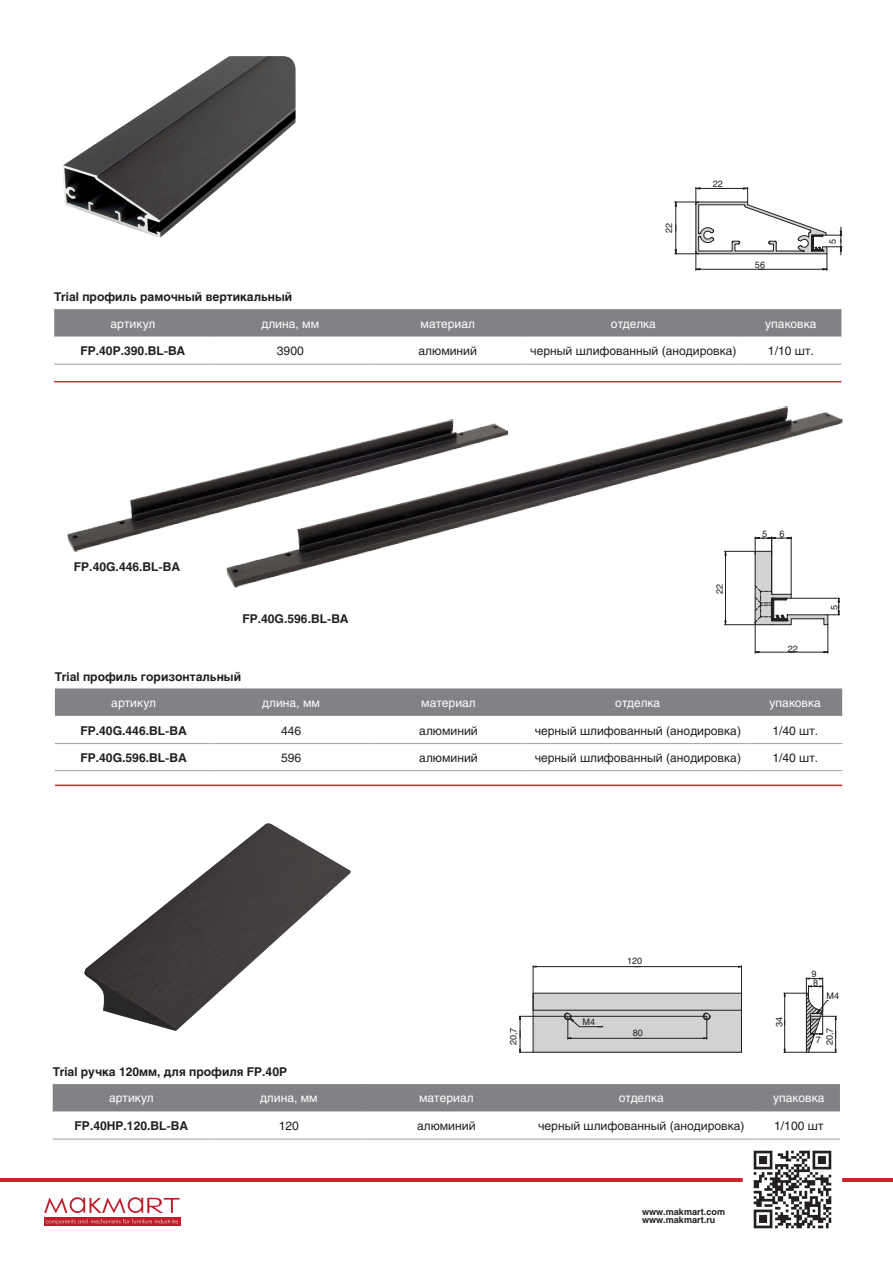
<style>
.page{position:relative;width:893px;height:1263px;background:#fff}
.page>*{position:absolute;margin:0;border:0;box-sizing:border-box;transform-origin:0 0}
.t1{font:12px "Helios";color:#231f20}
.артикулы{font:700 12px "Helios";color:#231f20}
.t2{font:12px "Helios";color:#fff}
.схемы{font:9px "Helios";color:#231f20}
.t3{font:700 9px/8.6px "Helios";color:#231f20}
</style>
<div class="page">
<hr style="left:0;top:1178px;width:893px;height:3px;background:#d1232a">
<img style="left:746px;top:1150px;width:93px;height:79px">
<div style="left:44px;top:1217px;width:136px;height:9px;background:#be1d2c"></div>
<svg style="left:46px;top:1219px;width:132px;height:5px"></svg>
<svg style="left:44px;top:1197px;width:136px;height:16px"></svg>
<hr style="left:536px;top:966px;width:202px;height:1px;background:#231f20">
<hr style="left:533px;top:966px;width:1px;height:44px;background:#231f20">
<hr style="left:741px;top:966px;width:1px;height:44px;background:#231f20">
<svg style="left:519px;top:978px;width:317px;height:75px"></svg>
<div style="left:54px;top:309px;width:787px;height:27px;background:#808285"></div>
<hr style="left:54px;top:364px;width:158px;height:1px;background:#a8a9ad">
<hr style="left:212px;top:364px;width:157px;height:1px;background:#a8a9ad">
<hr style="left:369px;top:364px;width:158px;height:1px;background:#a8a9ad">
<hr style="left:527px;top:364px;width:213px;height:1px;background:#a8a9ad">
<hr style="left:740px;top:364px;width:101px;height:1px;background:#a8a9ad">
<svg style="left:55px;top:688px;width:787px;height:28px;background:#828487"></svg>
<hr style="left:55px;top:743px;width:157px;height:1px;background:#a8a9ad">
<hr style="left:212px;top:743px;width:158px;height:1px;background:#a8a9ad">
<hr style="left:370px;top:743px;width:157px;height:1px;background:#a8a9ad">
<hr style="left:527px;top:743px;width:221px;height:1px;background:#a8a9ad">
<hr style="left:748px;top:743px;width:94px;height:1px;background:#a8a9ad">
<hr style="left:55px;top:770px;width:157px;height:1px;background:#a8a9ad">
<hr style="left:212px;top:770px;width:158px;height:1px;background:#a8a9ad">
<hr style="left:370px;top:770px;width:157px;height:1px;background:#a8a9ad">
<hr style="left:527px;top:770px;width:221px;height:1px;background:#a8a9ad">
<hr style="left:748px;top:770px;width:94px;height:1px;background:#a8a9ad">
<div style="left:53px;top:1084px;width:787px;height:27px;background:#808285"></div>
<hr style="left:53px;top:1138px;width:157px;height:2px;background:#a8a9ad">
<hr style="left:210px;top:1138px;width:158px;height:2px;background:#a8a9ad">
<hr style="left:368px;top:1138px;width:157px;height:2px;background:#a8a9ad">
<hr style="left:525px;top:1138px;width:233px;height:2px;background:#a8a9ad">
<hr style="left:758px;top:1138px;width:82px;height:2px;background:#a8a9ad">
<svg style="left:674px;top:187px;width:168px;height:84px"></svg>
<hr style="left:54px;top:381px;width:787px;height:1px;background:#d1232a">
<hr style="left:55px;top:784px;width:787px;height:2px;background:#d1232a">
<svg style="left:724px;top:588px;width:116px;height:65px"></svg>
<img style="left:67px;top:477px;width:153px;height:75px">
<img style="left:220px;top:406px;width:623px;height:182px">
<img style="left:63px;top:56px;width:233px;height:182px">
<img style="left:84px;top:823px;width:267px;height:207px">
<p class="схемы" style="left:713px;top:179px;width:12px">22</p>
<p class="артикулы" style="left:54px;top:290px;width:239px">Trial профиль рамочный вертикальный</p>
<p class="схемы" style="left:663px;top:233px;width:12px;rotate:-90deg">22</p>
<p class="схемы" style="left:755px;top:260px;width:12px">56</p>
<p class="t2" style="left:111px;top:316px;width:46px">артикул</p>
<p class="t2" style="left:262px;top:316px;width:59px">длина, мм</p>
<p class="t2" style="left:421px;top:316px;width:56px">материал</p>
<p class="t2" style="left:611px;top:316px;width:47px">отделка</p>
<p class="t2" style="left:765px;top:316px;width:53px">упаковка</p>
<p class="артикулы" style="left:80px;top:344px;width:106px">FP.40P.390.BL-BA</p>
<p class="t1" style="left:277px;top:344px;width:28px">3900</p>
<p class="t1" style="left:419px;top:344px;width:60px">алюминий</p>
<p class="t1" style="left:530px;top:344px;width:208px">черный шлифованный (анодировка)</p>
<p class="t1" style="left:768px;top:344px;width:47px">1/10 шт.</p>
<p class="схемы" style="left:827px;top:244px;width:7px;rotate:-90deg">5</p>
<p class="артикулы" style="left:74px;top:560px;width:108px">FP.40G.446.BL-BA</p>
<p class="артикулы" style="left:242px;top:612px;width:108px">FP.40G.596.BL-BA</p>
<p class="артикулы" style="left:55px;top:669px;width:188px">Trial профиль горизонтальный</p>
<p class="схемы" style="left:714px;top:594px;width:12px;rotate:-90deg">22</p>
<p class="схемы" style="left:762px;top:528px;width:7px">5</p>
<p class="схемы" style="left:779px;top:528px;width:7px">6</p>
<p class="схемы" style="left:788px;top:643px;width:12px">22</p>
<p class="t2" style="left:111px;top:695px;width:46px">артикул</p>
<p class="t2" style="left:262px;top:695px;width:59px">длина, мм</p>
<p class="t2" style="left:421px;top:695px;width:56px">материал</p>
<p class="t2" style="left:615px;top:695px;width:47px">отделка</p>
<p class="t2" style="left:770px;top:695px;width:53px">упаковка</p>
<p class="артикулы" style="left:80px;top:723px;width:108px">FP.40G.446.BL-BA</p>
<p class="t1" style="left:281px;top:723px;width:22px">446</p>
<p class="t1" style="left:419px;top:723px;width:60px">алюминий</p>
<p class="t1" style="left:535px;top:723px;width:208px">черный шлифованный (анодировка)</p>
<p class="t1" style="left:772px;top:723px;width:47px">1/40 шт.</p>
<p class="артикулы" style="left:80px;top:750px;width:108px">FP.40G.596.BL-BA</p>
<p class="t1" style="left:281px;top:750px;width:22px">596</p>
<p class="t1" style="left:419px;top:750px;width:60px">алюминий</p>
<p class="t1" style="left:535px;top:750px;width:208px">черный шлифованный (анодировка)</p>
<p class="t1" style="left:772px;top:750px;width:47px">1/40 шт.</p>
<p class="схемы" style="left:829px;top:610px;width:7px;rotate:-90deg">5</p>
<p class="схемы" style="left:627px;top:955px;width:17px">120</p>
<p class="схемы" style="left:811px;top:968px;width:7px">9</p>
<p class="схемы" style="left:813px;top:977px;width:7px">8</p>
<p class="артикулы" style="left:53px;top:1065px;width:236px">Trial ручка 120мм, для профиля FP.40P</p>
<p class="схемы" style="left:508px;top:1045px;width:19px;rotate:-90deg">20,7</p>
<p class="схемы" style="left:582px;top:1017px;width:14px">М4</p>
<p class="схемы" style="left:633px;top:1028px;width:12px">80</p>
<p class="схемы" style="left:774px;top:1027px;width:12px;rotate:-90deg">34</p>
<p class="схемы" style="left:826px;top:990px;width:14px">М4</p>
<p class="схемы" style="left:816px;top:1035px;width:7px">7</p>
<p class="схемы" style="left:824px;top:1045px;width:19px;rotate:-90deg">20,7</p>
<p class="t2" style="left:109px;top:1091px;width:46px">артикул</p>
<p class="t2" style="left:260px;top:1091px;width:59px">длина, мм</p>
<p class="t2" style="left:419px;top:1091px;width:56px">материал</p>
<p class="t2" style="left:619px;top:1091px;width:47px">отделка</p>
<p class="t2" style="left:773px;top:1091px;width:53px">упаковка</p>
<p class="артикулы" style="left:75px;top:1119px;width:115px">FP.40HP.120.BL-BA</p>
<p class="t1" style="left:279px;top:1119px;width:22px">120</p>
<p class="t1" style="left:417px;top:1119px;width:60px">алюминий</p>
<p class="t1" style="left:538px;top:1119px;width:208px">черный шлифованный (анодировка)</p>
<p class="t1" style="left:774px;top:1119px;width:51px">1/100 шт</p>
<p class="t3" style="left:642px;top:1207px;width:84px">www.makmart.com www.makmart.ru</p>
</div>
